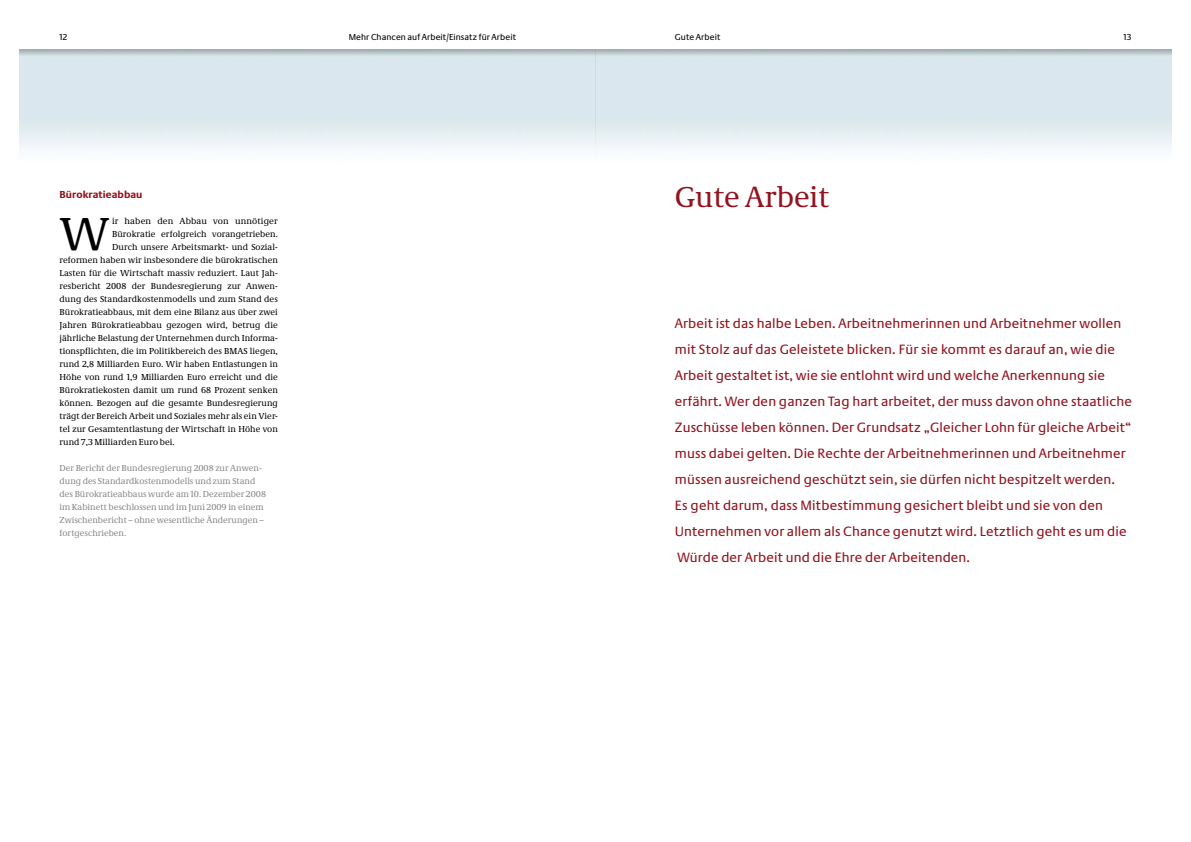
<style>
.page{position:relative;width:1191px;height:842px;background:#fff}
.page>*{position:absolute;margin:0;border:0;box-sizing:border-box;transform-origin:0 0}
.t1{font:48px "Neue Demos";color:#000}
.t2{font:30px "Neue Demos";color:#931420}
.t3{font:14px/26px "Neue Praxis";letter-spacing:.01em;color:#931420}
.t4{font:700 10.5px "Neue Praxis";letter-spacing:.005em;color:#931420}
.t5{font:9px "Neue Demos";letter-spacing:.005em;color:#000}
.t6{font:9px/13px "Neue Demos";color:#87888a}
.t7{font:9px "Neue Praxis";letter-spacing:.01em;color:#000}
</style>
<div class="page">
<p class="t7" style="left:349px;top:31px;width:169px">Mehr Chancen auf Arbeit/Einsatz für Arbeit</p>
<p class="t7" style="left:60px;top:31px;width:9px">12</p>
<p class="t7" style="left:675px;top:31px;width:47px">Gute Arbeit</p>
<p class="t7" style="left:1123px;top:31px;width:9px">13</p>
<p class="t4" style="left:60px;top:189px;width:84px">Bürokratieabbau</p>
<h1 class="t1" style="left:60px;top:205px;width:52px">W</h1>
<p class="t5" style="left:112px;top:216px;width:167px">ir haben den Abbau von unnötiger</p>
<p class="t5" style="left:112px;top:229px;width:167px">Bürokratie erfolgreich vorangetrieben.</p>
<p class="t5" style="left:112px;top:242px;width:167px">Durch unsere Arbeitsmarkt- und Sozial-</p>
<p class="t5" style="left:60px;top:255px;width:220px">reformen haben wir insbesondere die bürokratischen</p>
<p class="t5" style="left:60px;top:268px;width:220px">Lasten für die Wirtschaft massiv reduziert. Laut Jah-</p>
<p class="t5" style="left:60px;top:281px;width:220px">resbericht 2008 der Bundesregierung zur Anwen-</p>
<p class="t5" style="left:60px;top:294px;width:220px">dung des Standardkostenmodells und zum Stand des</p>
<p class="t5" style="left:60px;top:307px;width:220px">Bürokratieabbaus, mit dem eine Bilanz aus über zwei</p>
<p class="t5" style="left:60px;top:320px;width:220px">Jahren Bürokratieabbau gezogen wird, betrug die</p>
<p class="t5" style="left:60px;top:333px;width:220px">jährliche Belastung der Unternehmen durch Informa-</p>
<p class="t5" style="left:60px;top:346px;width:220px">tionspflichten, die im Politikbereich des BMAS liegen,</p>
<p class="t5" style="left:60px;top:359px;width:220px">rund 2,8 Milliarden Euro. Wir haben Entlastungen in</p>
<p class="t5" style="left:60px;top:372px;width:220px">Höhe von rund 1,9 Milliarden Euro erreicht und die</p>
<p class="t5" style="left:60px;top:385px;width:220px">Bürokratiekosten damit um rund 68 Prozent senken</p>
<p class="t5" style="left:60px;top:398px;width:220px">können. Bezogen auf die gesamte Bundesregierung</p>
<p class="t5" style="left:60px;top:411px;width:220px">trägt der Bereich Arbeit und Soziales mehr als ein Vier-</p>
<p class="t5" style="left:60px;top:424px;width:220px">tel zur Gesamtentlastung der Wirtschaft in Höhe von</p>
<p class="t5" style="left:60px;top:437px;width:117px">rund 7,3 Milliarden Euro bei.</p>
<p class="t6" style="left:60px;top:462px;width:208px">Der Bericht der Bundesregierung 2008 zur Anwen&shy;dung des Standardkostenmodells und zum Stand des Bürokratieabbaus wurde am 10. Dezember 2008 im Kabinett beschlossen und im Juni 2009 in einem Zwischenbericht – ohne wesentliche Änderungen – fortgeschrieben.</p>
<h2 class="t2" style="left:675px;top:179px;width:155px">Gute Arbeit</h2>
<p class="t3" style="left:675px;top:311px;width:458px">Arbeit ist das halbe Leben. Arbeitnehmerinnen und Arbeitnehmer wollen mit Stolz auf das Geleistete blicken. Für sie kommt es darauf an, wie die Arbeit gestaltet ist, wie sie entlohnt wird und welche Anerkennung sie erfährt. Wer den ganzen Tag hart arbeitet, der muss davon ohne staatliche Zuschüsse leben können. Der Grundsatz „Gleicher Lohn für gleiche Arbeit“ muss dabei gelten. Die Rechte der Arbeitnehmerinnen und Arbeitnehmer müssen ausreichend geschützt sein, sie dürfen nicht bespitzelt werden.<br>Es geht darum, dass Mitbestimmung gesichert bleibt und sie von den Unternehmen vor allem als Chance genutzt wird. Letztlich geht es um die Würde der Arbeit und die Ehre der Arbeitenden.</p>
</div>
